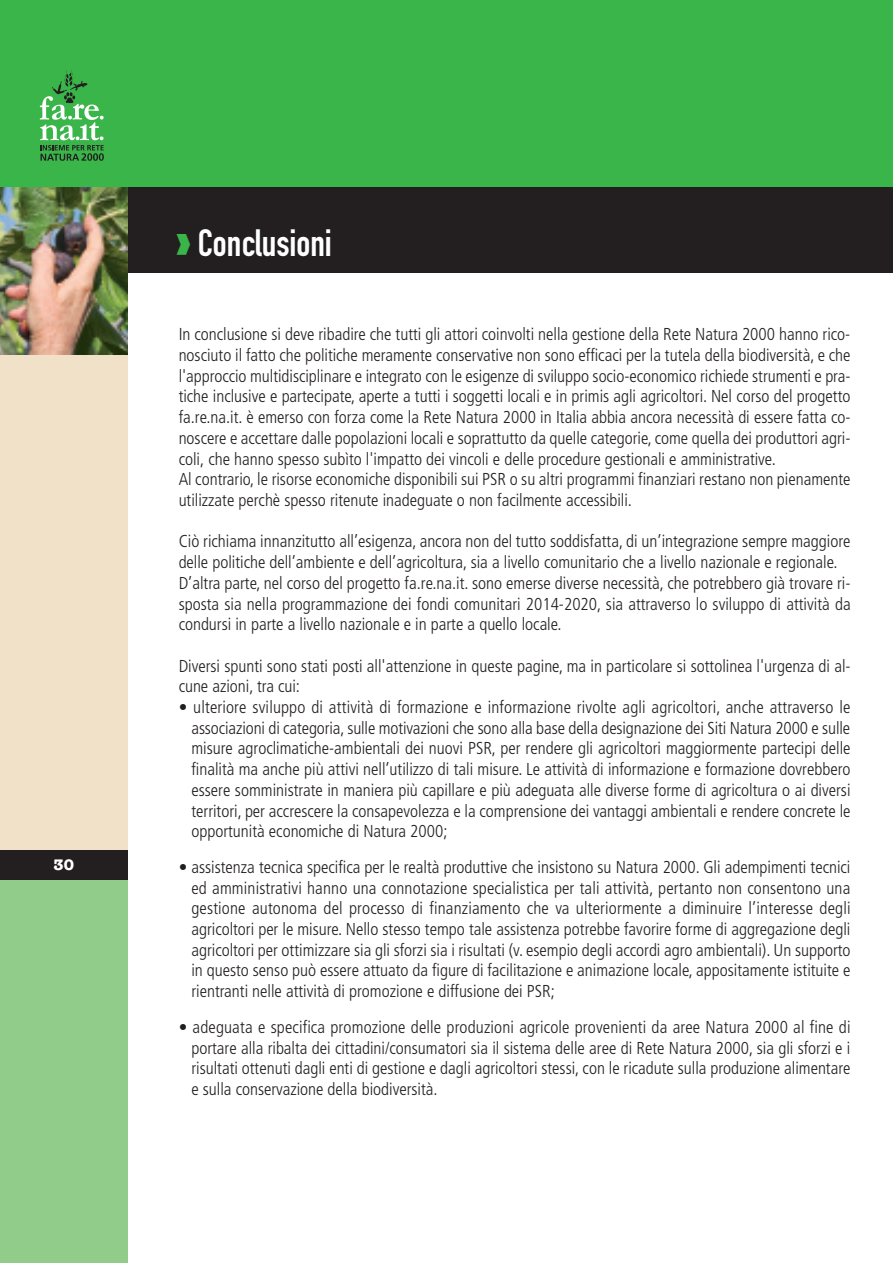
<style>
.page{position:relative;width:893px;height:1263px;background:#fff}
.page>*{position:absolute;margin:0;border:0;box-sizing:border-box;transform-origin:0 0}
.t1{font:37.5px "DIN Engschrift Alternate";color:#fff}
.t2{font:300 condensed 17.25px/20.7px "Frutiger";color:#231f20}
.t3{font:700 15.75px "American Typewriter";color:#fff}
</style>
<div class="page">
<div style="left:120px;top:183px;width:773px;height:89px;background:#231f20"></div>
<div style="left:0;top:0;width:128px;height:1263px;background:#f1e1c9"></div>
<img style="left:0;top:187px;width:128px;height:167px">
<div style="left:0;top:850px;width:128px;height:413px;background:#91cc8a"></div>
<div style="left:0;top:850px;width:128px;height:30px;background:#231f20"></div>
<div style="left:0;top:0;width:893px;height:187px;background:#3ab54a"></div>
<svg style="left:40px;top:70px;width:64px;height:91px"></svg>
<p class="t3" style="left:53px;top:851px;width:22px">30</p>
<h1 class="t1" style="left:198px;top:230px;width:136px">Conclusioni</h1>
<p class="t2" style="left:179px;top:325px;width:673px">In conclusione si deve ribadire che tutti gli attori coinvolti nella gestione della Rete Natura 2000 hanno rico&shy;nosciuto il fatto che politiche meramente conservative non sono efficaci per la tutela della biodiversità, e che l'approccio multidisciplinare e integrato con le esigenze di sviluppo socio-economico richiede strumenti e pra&shy;tiche inclusive e partecipate, aperte a tutti i soggetti locali e in primis agli agricoltori. Nel corso del progetto fa.re.na.it. è emerso con forza come la Rete Natura 2000 in Italia abbia ancora necessità di essere fatta co&shy;noscere e accettare dalle popolazioni locali e soprattutto da quelle categorie, come quella dei produttori agri&shy;coli, che hanno spesso subìto l'impatto dei vincoli e delle procedure gestionali e amministrative.<br>Al contrario, le risorse economiche disponibili sui PSR o su altri programmi finanziari restano non pienamente utilizzate perchè spesso ritenute inadeguate o non facilmente accessibili.</p>
<p class="t2" style="left:179px;top:532px;width:673px">Ciò richiama innanzitutto all’esigenza, ancora non del tutto soddisfatta, di un’integrazione sempre maggiore delle politiche dell’ambiente e dell’agricoltura, sia a livello comunitario che a livello nazionale e regionale.<br>D’altra parte, nel corso del progetto fa.re.na.it. sono emerse diverse necessità, che potrebbero già trovare ri&shy;sposta sia nella programmazione dei fondi comunitari 2014-2020, sia attraverso lo sviluppo di attività da condursi in parte a livello nazionale e in parte a quello locale.</p>
<p class="t2" style="left:179px;top:657px;width:673px">Diversi spunti sono stati posti all'attenzione in queste pagine, ma in particolare si sottolinea l'urgenza di al&shy;cune azioni, tra cui:</p>
<p class="t2" style="left:191px;top:698px;width:661px;text-align:justify;text-indent:-13px">• ulteriore sviluppo di attività di formazione e informazione rivolte agli agricoltori, anche attraverso le associazioni di categoria, sulle motivazioni che sono alla base della designazione dei Siti Natura 2000 e sulle misure agroclimatiche-ambientali dei nuovi PSR, per rendere gli agricoltori maggiormente partecipi delle finalità ma anche più attivi nell’utilizzo di tali misure. Le attività di informazione e formazione dovrebbero essere somministrate in maniera più capillare e più adeguata alle diverse forme di agricoltura o ai diversi territori, per accrescere la consapevolezza e la comprensione dei vantaggi ambientali e rendere concrete le opportunità economiche di Natura 2000;</p>
<p class="t2" style="left:191px;top:858px;width:661px;text-align:justify;text-indent:-13px">• assistenza tecnica specifica per le realtà produttive che insistono su Natura 2000. Gli adempimenti tecnici ed amministrativi hanno una connotazione specialistica per tali attività, pertanto non consentono una gestione autonoma del processo di finanziamento che va ulteriormente a diminuire l’interesse degli agricoltori per le misure. Nello stesso tempo tale assistenza potrebbe favorire forme di aggregazione degli agricoltori per ottimizzare sia gli sforzi sia i risultati (v. esempio degli accordi agro ambientali). Un supporto in questo senso può essere attuato da figure di facilitazione e animazione locale, appositamente istituite e rientranti nelle attività di promozione e diffusione dei PSR;</p>
<p class="t2" style="left:191px;top:1018px;width:661px;text-align:justify;text-indent:-13px">• adeguata e specifica promozione delle produzioni agricole provenienti da aree Natura 2000 al fine di portare alla ribalta dei cittadini/consumatori sia il sistema delle aree di Rete Natura 2000, sia gli sforzi e i risultati ottenuti dagli enti di gestione e dagli agricoltori stessi, con le ricadute sulla produzione alimentare e sulla conservazione della biodiversità.</p>
</div>
